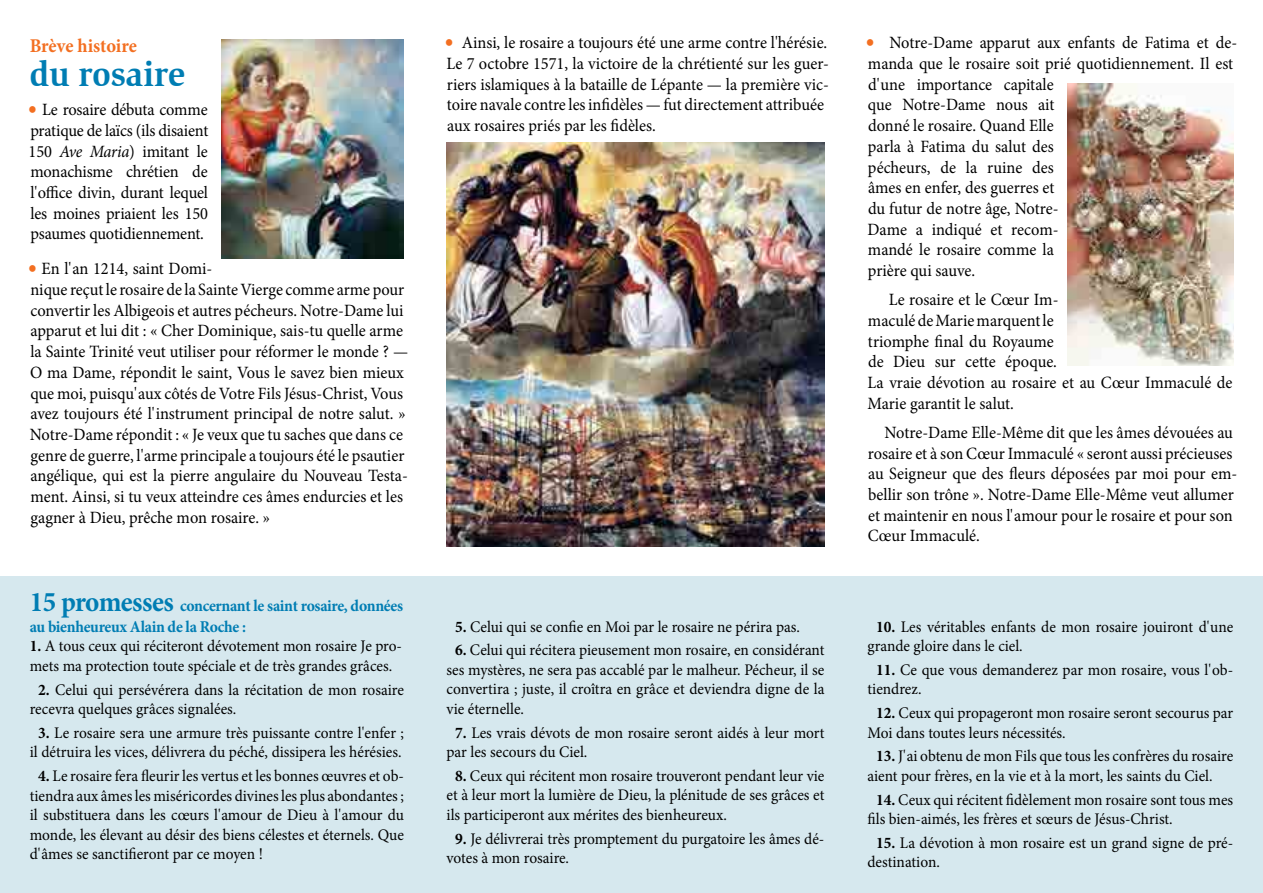
<style>
.page{position:relative;width:1263px;height:893px;background:#fff}
.page>*{position:absolute;margin:0;border:0;box-sizing:border-box;transform-origin:0 0}
.t1{font:700 36px "Slimbach Itc TEE";color:#007db3;scale:.95 1}
.t2{font:700 19.5px "Minion Pro";letter-spacing:-.005em;color:#f36f21;scale:.95 1}
.t3{font:17.25px/20.7px "Minion Pro";color:#000;scale:.95 1}
.t4{font:700 16.5px/21px "Minion Pro";letter-spacing:-.02em;color:#007db3;scale:.95 1}
.t5{font:16.2px/19.5px "Minion Pro";color:#000;scale:.95 1}
.s1{font-size:25.5px;color:#f36f21}
.s2{font-style:italic}
.s3{font-size:28.5px}
.s4{font-weight:700}
</style>
<div class="page">
<div style="left:0;top:576px;width:1263px;height:317px;background:#d6e8ee"></div>
<img style="left:446px;top:142px;width:378px;height:404px">
<img style="left:221px;top:39px;width:182px;height:220px">
<img style="left:1067px;top:84px;width:166px;height:282px">
<p class="t2" style="left:30px;top:32px;width:114px">Brève histoire</p>
<h1 class="t1" style="left:30px;top:53px;width:165px">du rosaire</h1>
<p class="t3" style="left:28px;top:99px;width:192px;text-align:justify"><span class="s1">•</span> Le rosaire débuta comme pratique de laïcs (ils disaient 150 <span class="s2">Ave Maria</span>) imitant le monachisme chrétien de l'office divin, durant lequel les moines priaient les 150 psaumes quotidiennement.</p>
<p class="t3" style="left:28px;top:259px;width:402px"><span class="s1">•</span> En l'an 1214, saint Domi-<br>nique reçut le rosaire de la Sainte Vierge comme arme pour convertir les Albigeois et autres pécheurs. Notre-Dame lui apparut et lui dit : « Cher Dominique, sais-tu quelle arme la Sainte Trinité veut utiliser pour réformer le monde ? — O ma Dame, répondit le saint, Vous le savez bien mieux que moi, puisqu'aux côtés de Votre Fils Jésus-Christ, Vous avez toujours été l'instrument principal de notre salut. » Notre-Dame répondit : « Je veux que tu saches que dans ce genre de guerre, l'arme principale a toujours été le psautier angélique, qui est la pierre angulaire du Nouveau Testa&shy;ment. Ainsi, si tu veux atteindre ces âmes endurcies et les gagner à Dieu, prêche mon rosaire. »</p>
<p class="t4" style="left:30px;top:595px;width:395px"><span class="s3">15 promesses</span> concernant le saint rosaire, données au bienheureux Alain de la Roche :</p>
<p class="t5" style="left:30px;top:637px;width:393px"><span class="s4">1.</span> A tous ceux qui réciteront dévotement mon rosaire Je pro&shy;mets ma protection toute spéciale et de très grandes grâces.</p>
<p class="t5" style="left:30px;top:680px;width:395px;text-indent:9px"><span class="s4">2.</span> Celui qui persévérera dans la récitation de mon rosaire recevra quelques grâces signalées.</p>
<p class="t5" style="left:30px;top:723px;width:395px;text-align:center"><span class="s4">3.</span> Le rosaire sera une armure très puissante contre l'enfer ; il détruira les vices, délivrera du péché, dissipera les hérésies.</p>
<p class="t5" style="left:30px;top:766px;width:395px;text-align:justify;text-indent:9px"><span class="s4">4.</span> Le rosaire fera fleurir les vertus et les bonnes œuvres et ob&shy;tiendra aux âmes les miséricordes divines les plus abondantes ; il substituera dans les cœurs l'amour de Dieu à l'amour du monde, les élevant au désir des biens célestes et éternels. Que d'âmes se sanctifieront par ce moyen !</p>
<p class="t3" style="left:444px;top:33px;width:406px"><span class="s1">•</span> Ainsi, le rosaire a toujours été une arme contre l'hérésie.<br>Le 7 octobre 1571, la victoire de la chrétienté sur les guer&shy;riers islamiques à la bataille de Lépante — la première vic&shy;toire navale contre les infidèles — fut directement attribuée aux rosaires priés par les fidèles.</p>
<p class="t3" style="left:865px;top:33px;width:393px"><span class="s1">•</span> Notre-Dame apparut aux enfants de Fatima et de&shy;manda que le rosaire soit prié quotidiennement. Il est d'une importance capitale<br>que Notre-Dame nous ait<br>donné le rosaire. Quand Elle<br>parla à Fatima du salut des<br>pécheurs, de la ruine des<br>âmes en enfer, des guerres et<br>du futur de notre âge, Notre-<br>Dame a indiqué et recom-<br>mandé le rosaire comme la<br>prière qui sauve.</p>
<p class="t3" style="left:867px;top:289px;width:386px;text-indent:21px">Le rosaire et le Cœur Im-<br>maculé de Marie marquent le<br>triomphe final du Royaume<br>de Dieu sur cette époque.<br>La vraie dévotion au rosaire et au Cœur Immaculé de<br>Marie garantit le salut.</p>
<p class="t3" style="left:868px;top:422px;width:391px;text-indent:17px">Notre-Dame Elle-Même dit que les âmes dévouées au rosaire et à son Cœur Immaculé « seront aussi précieuses au Seigneur que des fleurs déposées par moi pour em&shy;bellir son trône ». Notre-Dame Elle-Même veut allumer et maintenir en nous l'amour pour le rosaire et pour son Cœur Immaculé.</p>
<p class="t5" style="left:455px;top:617px;width:365px"><span class="s4">5.</span> Celui qui se confie en Moi par le rosaire ne périra pas.</p>
<p class="t5" style="left:446px;top:640px;width:399px;text-align:justify;text-indent:9px"><span class="s4">6.</span> Celui qui récitera pieusement mon rosaire, en considérant ses mystères, ne sera pas accablé par le malheur. Pécheur, il se convertira ; juste, il croîtra en grâce et deviendra digne de la vie éternelle.</p>
<p class="t5" style="left:446px;top:723px;width:399px;text-indent:9px"><span class="s4">7.</span> Les vrais dévots de mon rosaire seront aidés à leur mort par les secours du Ciel.</p>
<p class="t5" style="left:446px;top:766px;width:399px;text-align:justify;text-indent:9px"><span class="s4">8.</span> Ceux qui récitent mon rosaire trouveront pendant leur vie et à leur mort la lumière de Dieu, la plénitude de ses grâces et ils participeront aux mérites des bienheureux.</p>
<p class="t5" style="left:446px;top:829px;width:399px;text-indent:9px"><span class="s4">9.</span> Je délivrerai très promptement du purgatoire les âmes dé&shy;votes à mon rosaire.</p>
<p class="t5" style="left:867px;top:617px;width:386px;text-indent:9px"><span class="s4">10.</span> Les véritables enfants de mon rosaire jouiront d'une grande gloire dans le ciel.</p>
<p class="t5" style="left:867px;top:660px;width:386px;text-indent:8px"><span class="s4">11.</span> Ce que vous demanderez par mon rosaire, vous l'ob&shy;tiendrez.</p>
<p class="t5" style="left:867px;top:703px;width:386px;text-indent:9px"><span class="s4">12.</span> Ceux qui propageront mon rosaire seront secourus par<br>Moi dans toutes leurs nécessités.</p>
<p class="t5" style="left:867px;top:746px;width:386px;text-indent:9px"><span class="s4">13.</span> J'ai obtenu de mon Fils que tous les confrères du rosaire aient pour frères, en la vie et à la mort, les saints du Ciel.</p>
<p class="t5" style="left:867px;top:790px;width:386px;text-indent:9px"><span class="s4">14.</span> Ceux qui récitent fidèlement mon rosaire sont tous mes fils bien-aimés, les frères et sœurs de Jésus-Christ.</p>
<p class="t5" style="left:867px;top:833px;width:386px;text-indent:9px"><span class="s4">15.</span> La dévotion à mon rosaire est un grand signe de pré&shy;destination.</p>
</div>
